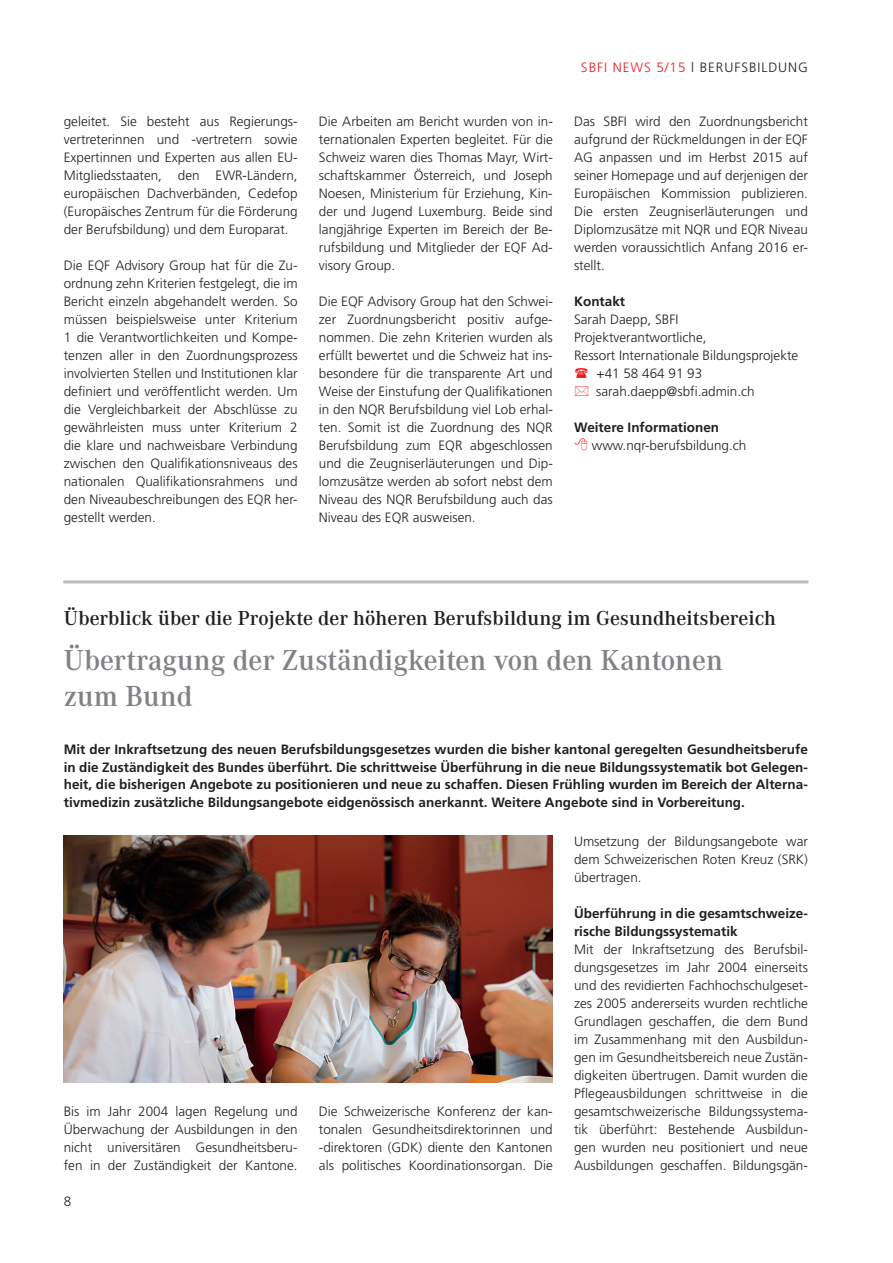
<style>
.page{position:relative;width:893px;height:1263px;background:#fff}
.page>*{position:absolute;margin:0;border:0;box-sizing:border-box;transform-origin:0 0}
.t1{font:30px/36px "Corporate ATOT Dem";color:#808285}
.t2{font:21px "Corporate ATOT Dem";color:#231f20}
.t3{font:300 13.5px/18px "Frutiger LT Std";color:#231f20;text-align:justify}
.t4{font:700 13.5px/18px "Frutiger LT Std";color:#231f20;text-align:justify}
.t5{font:300 13.5px "Frutiger LT Std";letter-spacing:.07em;color:#ee1d23}
.s1{color:#ee1d23}
</style>
<div class="page">
<hr style="left:63px;top:580px;width:745px;height:3px;background:#bcbdc0">
<img style="left:64px;top:835px;width:489px;height:247px">
<p class="t3" style="left:64px;top:113px;width:235px">geleitet. Sie besteht aus Regierungs&shy;vertreterinnen und -vertretern sowie Expertinnen und Experten aus allen EU-Mitgliedsstaaten, den EWR-Ländern, europäischen Dachverbänden, Cedefop (Europäisches Zentrum für die Förderung der Berufsbildung) und dem Europarat.</p>
<p class="t3" style="left:64px;top:257px;width:235px">Die EQF Advisory Group hat für die Zu&shy;ordnung zehn Kriterien festgelegt, die im Bericht einzeln abgehandelt werden. So müssen beispielsweise unter Kriterium 1 die Verantwortlichkeiten und Kompe&shy;tenzen aller in den Zuordnungsprozess involvierten Stellen und Institutionen klar definiert und veröffentlicht werden. Um die Vergleichbarkeit der Abschlüsse zu gewährleisten muss unter Kriterium 2 die klare und nachweisbare Verbindung zwischen den Qualifikationsniveaus des nationalen Qualifikationsrahmens und den Niveaubeschreibungen des EQR her&shy;gestellt werden.</p>
<p class="t3" style="left:319px;top:112px;width:235px">Die Arbeiten am Bericht wurden von in&shy;ternationalen Experten begleitet. Für die Schweiz waren dies Thomas Mayr, Wirt&shy;schaftskammer Österreich, und Joseph Noesen, Ministerium für Erziehung, Kin&shy;der und Jugend Luxemburg. Beide sind langjährige Experten im Bereich der Be&shy;rufsbildung und Mitglieder der EQF Ad&shy;visory Group.</p>
<p class="t3" style="left:319px;top:292px;width:235px">Die EQF Advisory Group hat den Schwei&shy;zer Zuordnungsbericht positiv aufge&shy;nommen. Die zehn Kriterien wurden als erfüllt bewertet und die Schweiz hat ins&shy;besondere für die transparente Art und Weise der Einstufung der Qualifikationen in den NQR Berufsbildung viel Lob erhal&shy;ten. Somit ist die Zuordnung des NQR Berufsbildung zum EQR abgeschlossen und die Zeugniserläuterungen und Dip&shy;lomzusätze werden ab sofort nebst dem Niveau des NQR Berufsbildung auch das Niveau des EQR ausweisen.</p>
<p class="t5" style="left:581px;top:60px;width:52px">SBFI News</p>
<p class="t3" style="left:656px;top:58px;width:53px"><span class="s1">5/15</span> l berufsbildung</p>
<p class="t3" style="left:574px;top:112px;width:235px">Das SBFI wird den Zuordnungsbericht aufgrund der Rückmeldungen in der EQF AG anpassen und im Herbst 2015 auf seiner Homepage und auf derjenigen der Europäischen Kommission publizieren.<br>Die ersten Zeugniserläuterungen und Diplomzusätze mit NQR und EQR Niveau werden voraussichtlich Anfang 2016 er&shy;stellt.</p>
<p class="t4" style="left:574px;top:292px;width:53px">Kontakt</p>
<p class="t3" style="left:574px;top:310px;width:106px">Sarah Daepp, SBFI</p>
<p class="t3" style="left:574px;top:328px;width:134px">Projektverantwortliche,</p>
<p class="t3" style="left:574px;top:346px;width:226px">Ressort Internationale Bildungsprojekte</p>
<p class="t3" style="left:597px;top:364px;width:107px">+41 58 464 91 93</p>
<p class="t3" style="left:596px;top:382px;width:160px">sarah.daepp@sbfi.admin.ch</p>
<p class="t4" style="left:574px;top:418px;width:147px">Weitere Informationen</p>
<p class="t3" style="left:592px;top:437px;width:156px">www.nqr-berufsbildung.ch</p>
<h2 class="t2" style="left:64px;top:607px;width:714px">Überblick über die Projekte der höheren Berufsbildung im Gesundheitsbereich</h2>
<h1 class="t1" style="left:64px;top:642px;width:661px">Übertragung der Zuständigkeiten von den Kantonen zum Bund</h1>
<p class="t4" style="left:64px;top:740px;width:746px">Mit der Inkraftsetzung des neuen Berufsbildungsgesetzes wurden die bisher kantonal geregelten Gesundheitsberufe in die Zuständigkeit des Bundes überführt. Die schrittweise Überführung in die neue Bildungssystematik bot Gelegen&shy;heit, die bisherigen Angebote zu positionieren und neue zu schaffen. Diesen Frühling wurden im Bereich der Alterna&shy;tivmedizin zusätzliche Bildungsangebote eidgenössisch anerkannt. Weitere Angebote sind in Vorbereitung.</p>
<p class="t3" style="left:64px;top:1103px;width:235px">Bis im Jahr 2004 lagen Regelung und Überwachung der Ausbildungen in den nicht universitären Gesundheitsberu&shy;fen in der Zuständigkeit der Kantone.</p>
<p class="t3" style="left:319px;top:1103px;width:235px">Die Schweizerische Konferenz der kan&shy;tonalen Gesundheitsdirektorinnen und -direktoren (GDK) diente den Kantonen als politisches Koordinationsorgan. Die</p>
<p class="t3" style="left:64px;top:1193px;width:9px">8</p>
<p class="t3" style="left:574px;top:833px;width:235px">Umsetzung der Bildungsangebote war dem Schweizerischen Roten Kreuz (SRK) übertragen.</p>
<p class="t4" style="left:574px;top:904px;width:235px">Überführung in die gesamtschweize&shy;rische Bildungssystematik</p>
<p class="t3" style="left:574px;top:941px;width:235px">Mit der Inkraftsetzung des Berufsbil&shy;dungsgesetzes im Jahr 2004 einerseits und des revidierten Fachhochschulgeset&shy;zes 2005 andererseits wurden rechtliche Grundlagen geschaffen, die dem Bund im Zusammenhang mit den Ausbildun&shy;gen im Gesundheitsbereich neue Zustän&shy;digkeiten übertrugen. Damit wurden die Pflegeausbildungen schrittweise in die gesamtschweizerische Bildungssystema&shy;tik überführt: Bestehende Ausbildun&shy;gen wurden neu positioniert und neue Ausbildungen geschaffen. Bildungsgän-</p>
</div>
